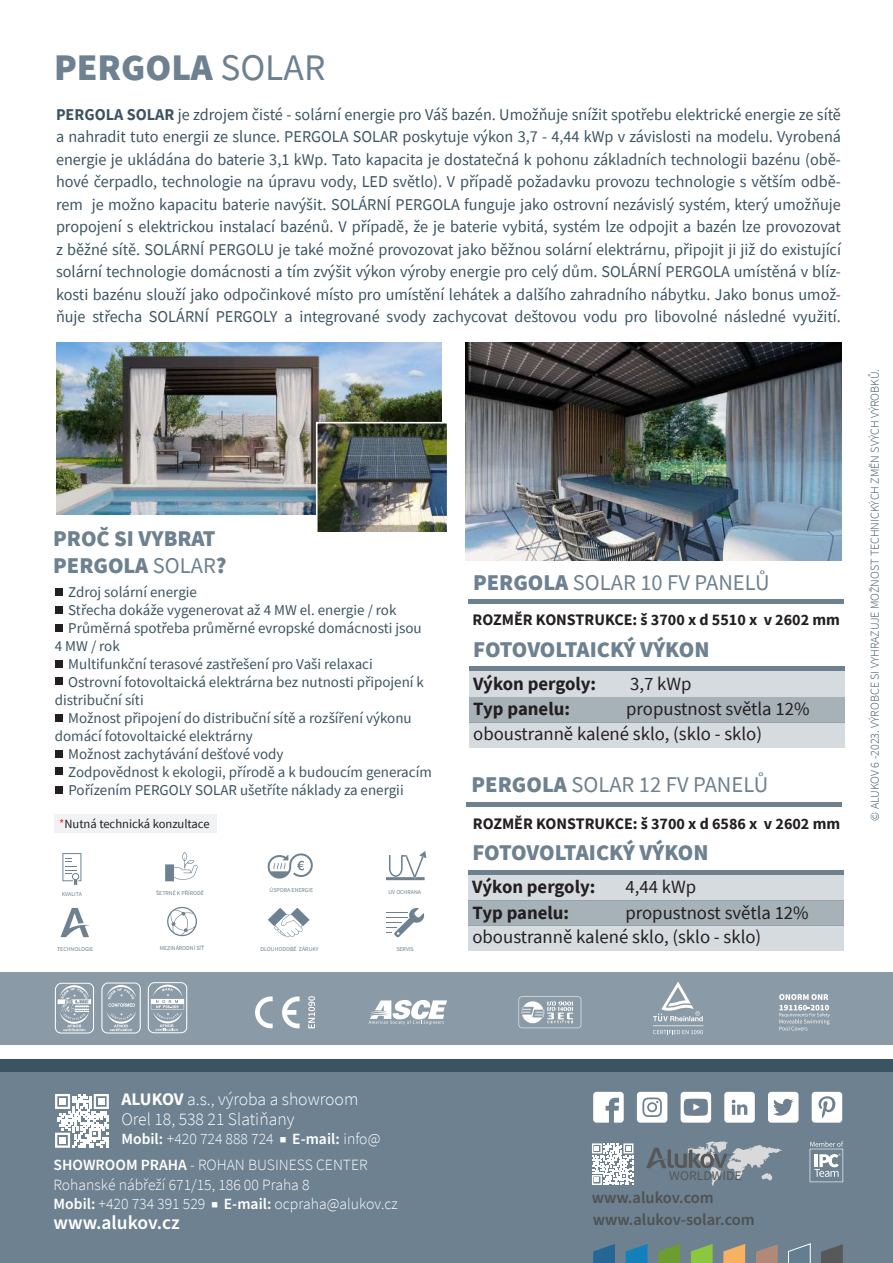
<style>
.page{position:relative;width:893px;height:1263px;background:#fff}
.page>*{position:absolute;margin:0;border:0;box-sizing:border-box;transform-origin:0 0}
.t1{font:900 37.5px "Source Sans Pro";color:#6d8190}
.t2{font:900 22.5px/27px "Source Sans Pro";color:#6d8190}
.t3{font:22.5px "Source Sans Pro";color:#6d8190}
.t4{font:600 19.5px "Source Sans Pro";color:#fff}
.t5{font:18.75px/24.8px "Source Sans Pro";color:#231f20}
.t6{font:700 18.75px "Source Sans Pro";color:#231f20}
.t7{font:300 17.55px/19.5px "Source Sans Pro";color:#fff}
.t8{font:16.5px/22.5px "Source Sans Pro";color:#3c5461;text-align:justify}
.t9{font:600 16.5px/21.8px "Source Sans Pro";color:#4f5153}
.t10{font:700 16.05px "Source Sans Pro";color:#231f20}
.t11{font:300 15.6px/19.5px "Source Sans Pro";color:#fff}
.t12{font:15px/18px "Source Sans Pro";color:#3c5461}
.t13{font:13.2px "Source Sans Pro";color:#575757}
.t14{font:12.6px "Source Sans Pro";color:#231f20}
.t15{font:300 12px "Source Sans Pro";color:#3d5361}
.t16{font:5.85px "Source Sans Pro";color:#6d8190}
.s1{font-weight:400}
.s2{font-weight:700}
.s3{color:#ee2d2d}
.s4{font-weight:900}
.s5{font-weight:600}
</style>
<div class="page">
<img style="left:57px;top:342px;width:385px;height:172px">
<img style="left:465px;top:342px;width:377px;height:218px">
<div style="left:54px;top:814px;width:163px;height:19px;background:#f0f2f4"></div>
<div style="left:0;top:1071px;width:893px;height:192px;background:#6d8190"></div>
<div style="left:0;top:1059px;width:893px;height:12px;background:#3c5461"></div>
<img style="left:319px;top:425px;width:126px;height:107px">
<div style="left:316px;top:422px;width:132px;height:124px;border:2px solid #fff"></div>
<svg style="left:681px;top:1092px;width:30px;height:31px"></svg>
<svg style="left:724px;top:1092px;width:31px;height:31px"></svg>
<svg style="left:637px;top:1092px;width:30px;height:31px"></svg>
<svg style="left:593px;top:1092px;width:31px;height:31px"></svg>
<svg style="left:812px;top:1092px;width:30px;height:31px"></svg>
<svg style="left:768px;top:1092px;width:30px;height:31px"></svg>
<div style="left:0;top:973px;width:893px;height:72px;background:#8a9aa6"></div>
<svg style="left:282px;top:996px;width:18px;height:32px"></svg>
<svg style="left:255px;top:996px;width:18px;height:32px"></svg>
<svg style="left:308px;top:996px;width:7px;height:32px"></svg>
<svg style="left:369px;top:1000px;width:78px;height:25px"></svg>
<svg style="left:653px;top:981px;width:50px;height:53px"></svg>
<svg style="left:519px;top:996px;width:62px;height:32px"></svg>
<svg style="left:55px;top:983px;width:39px;height:50px"></svg>
<svg style="left:101px;top:982px;width:40px;height:51px"></svg>
<svg style="left:148px;top:982px;width:39px;height:51px"></svg>
<svg style="left:779px;top:994px;width:51px;height:36px"></svg>
<svg style="left:267px;top:853px;width:46px;height:25px"></svg>
<svg style="left:386px;top:908px;width:39px;height:29px"></svg>
<svg style="left:61px;top:908px;width:29px;height:29px"></svg>
<svg style="left:165px;top:852px;width:33px;height:29px"></svg>
<svg style="left:62px;top:853px;width:19px;height:32px"></svg>
<svg style="left:386px;top:851px;width:40px;height:29px"></svg>
<svg style="left:167px;top:906px;width:30px;height:30px"></svg>
<svg style="left:268px;top:908px;width:41px;height:29px"></svg>
<div style="left:469px;top:697px;width:375px;height:25px;background:#a7b2b8"></div>
<div style="left:469px;top:671px;width:375px;height:26px;background:#d6dbe0"></div>
<div style="left:469px;top:722px;width:375px;height:26px;background:#d6dbe0"></div>
<div style="left:469px;top:666px;width:375px;height:5px;background:#6d8190"></div>
<div style="left:468px;top:599px;width:375px;height:5px;background:#6d8190"></div>
<hr style="left:467px;top:802px;width:375px;height:4px;background:#6d8190">
<div style="left:468px;top:900px;width:375px;height:26px;background:#a7b2b8"></div>
<div style="left:468px;top:875px;width:375px;height:25px;background:#d6dbe0"></div>
<div style="left:468px;top:926px;width:375px;height:25px;background:#d6dbe0"></div>
<hr style="left:468px;top:870px;width:375px;height:4px;background:#6d8190">
<div style="left:55px;top:588px;width:8px;height:7px;background:#231f20"></div>
<div style="left:55px;top:606px;width:8px;height:7px;background:#231f20"></div>
<div style="left:55px;top:624px;width:8px;height:7px;background:#231f20"></div>
<div style="left:55px;top:660px;width:8px;height:7px;background:#231f20"></div>
<div style="left:55px;top:678px;width:8px;height:7px;background:#231f20"></div>
<div style="left:55px;top:750px;width:8px;height:7px;background:#231f20"></div>
<div style="left:55px;top:714px;width:8px;height:7px;background:#231f20"></div>
<div style="left:55px;top:768px;width:8px;height:7px;background:#231f20"></div>
<div style="left:55px;top:787px;width:8px;height:7px;background:#231f20"></div>
<svg style="left:55px;top:1094px;width:54px;height:54px"></svg>
<div style="left:59px;top:1098px;width:7px;height:7px;background:#fff"></div>
<div style="left:98px;top:1098px;width:7px;height:7px;background:#fff"></div>
<div style="left:59px;top:1137px;width:7px;height:6px;background:#fff"></div>
<svg style="left:821px;top:1244px;width:22px;height:19px"></svg>
<svg style="left:788px;top:1243px;width:23px;height:20px"></svg>
<svg style="left:756px;top:1244px;width:22px;height:19px"></svg>
<svg style="left:723px;top:1244px;width:22px;height:19px"></svg>
<svg style="left:691px;top:1244px;width:22px;height:19px"></svg>
<svg style="left:658px;top:1244px;width:22px;height:19px"></svg>
<svg style="left:626px;top:1244px;width:21px;height:19px"></svg>
<svg style="left:593px;top:1244px;width:22px;height:19px"></svg>
<svg style="left:810px;top:1141px;width:33px;height:41px"></svg>
<svg style="left:646px;top:1141px;width:136px;height:45px"></svg>
<svg style="left:592px;top:1143px;width:41px;height:42px"></svg>
<h1 class="t1" style="left:54px;top:42px;width:273px">PERGOLA <span class="s1">SOLAR</span></h1>
<p class="t8" style="left:56px;top:103px;width:786px"><span class="s2">PERGOLA SOLAR</span> je zdrojem čisté - solární energie pro Váš bazén. Umožňuje snížit spotřebu elektrické energie ze sítě a nahradit tuto energii ze slunce. PERGOLA SOLAR poskytuje výkon 3,7 - 4,44 kWp v závislosti na modelu. Vyrobená energie je ukládána do baterie 3,1 kWp. Tato kapacita je dostatečná k pohonu základních technologii bazénu (obě&shy;hové čerpadlo, technologie na úpravu vody, LED světlo). V případě požadavku provozu technologie s větším odbě&shy;rem je možno kapacitu baterie navýšit. SOLÁRNÍ PERGOLA funguje jako ostrovní nezávislý systém, který umožňuje propojení s elektrickou instalací bazénů. V případě, že je baterie vybitá, systém lze odpojit a bazén lze provozovat z běžné sítě. SOLÁRNÍ PERGOLU je také možné provozovat jako běžnou solární elektrárnu, připojit ji již do existující solární technologie domácnosti a tím zvýšit výkon výroby energie pro celý dům. SOLÁRNÍ PERGOLA umístěná v blíz&shy;kosti bazénu slouží jako odpočinkové místo pro umístění lehátek a dalšího zahradního nábytku. Jako bonus umož&shy;ňuje střecha SOLÁRNÍ PERGOLY a integrované svody zachycovat deštovou vodu pro libovolné následné využití.</p>
<h2 class="t2" style="left:53px;top:524px;width:175px">PROČ SI VYBRAT<br>PERGOLA <span class="s1">SOLAR</span>?</h2>
<p class="t12" style="left:55px;top:582px;width:378px">&gt; Zdroj solární energie<br>&gt; Střecha dokáže vygenerovat až 4 MW el. energie / rok<br>&gt; Průměrná spotřeba průměrné evropské domácnosti jsou 4 MW / rok<br>&gt; Multifunkční terasové zastřešení pro Vaši relaxaci<br>&gt; Ostrovní fotovoltaická elektrárna bez nutnosti připojení k distribuční síti<br>&gt; Možnost připojení do distribuční sítě a rozšíření výkonu domácí fotovoltaické elektrárny<br>&gt; Možnost zachytávání dešťové vody<br>&gt; Zodpovědnost k ekologii, přírodě a k budoucím generacím</p>
<p class="t12" style="left:55px;top:780px;width:350px">- Pořízením PERGOLY SOLAR ušetříte náklady za energii</p>
<p class="t14" style="left:59px;top:816px;width:152px"><span class="s3">*</span>Nutná technická konzultace</p>
<p class="t16" style="left:62px;top:891px;width:22px">KVALITA</p>
<p class="t16" style="left:156px;top:889px;width:49px">ŠETRNÉ K PŘÍRODĚ</p>
<p class="t16" style="left:270px;top:887px;width:45px">ÚSPORA ENERGIE</p>
<p class="t16" style="left:388px;top:888px;width:34px">UV OCHRANA</p>
<p class="t16" style="left:57px;top:945px;width:38px">TECHNOLOGIE</p>
<p class="t16" style="left:160px;top:944px;width:46px">MEZINÁRODNÍ SÍŤ</p>
<p class="t16" style="left:261px;top:945px;width:60px">DLOUHODOBÉ ZÁRUKY</p>
<p class="t16" style="left:396px;top:945px;width:19px">SERVIS</p>
<h2 class="t3" style="left:473px;top:568px;width:298px"><span class="s4">PERGOLA</span> SOLAR 10 FV PANELŮ</h2>
<p class="t10" style="left:473px;top:609px;width:369px">ROZMĚR KONSTRUKCE: š 3700 x d 5510 x v 2602 mm</p>
<h2 class="t2" style="left:473px;top:635px;width:238px">FOTOVOLTAICKÝ VÝKON</h2>
<p class="t6" style="left:473px;top:671px;width:125px">Výkon pergoly:</p>
<p class="t5" style="left:630px;top:671px;width:63px">3,7 kWp</p>
<p class="t6" style="left:473px;top:696px;width:98px">Typ panelu:</p>
<p class="t5" style="left:626px;top:696px;width:185px">propustnost světla 12%</p>
<p class="t5" style="left:473px;top:721px;width:290px">oboustranně kalené sklo, (sklo - sklo)</p>
<h2 class="t3" style="left:472px;top:770px;width:298px"><span class="s4">PERGOLA</span> SOLAR 12 FV PANELŮ</h2>
<p class="t10" style="left:473px;top:812px;width:369px">ROZMĚR KONSTRUKCE: š 3700 x d 6586 x v 2602 mm</p>
<h2 class="t2" style="left:472px;top:839px;width:238px">FOTOVOLTAICKÝ VÝKON</h2>
<p class="t6" style="left:472px;top:874px;width:125px">Výkon pergoly:</p>
<p class="t5" style="left:625px;top:875px;width:72px">4,44 kWp</p>
<p class="t5" style="left:472px;top:900px;width:338px;text-indent:153px">propustnost světla 12% oboustranně kalené sklo, (sklo - sklo)</p>
<p class="t6" style="left:472px;top:900px;width:98px">Typ panelu:</p>
<p class="t15" style="left:868px;top:820px;width:453px;rotate:-90deg">© ALUKOV 6 -2023. VÝROBCE SI VYHRAZUJE MOŽNOST TECHNICKÝCH ZMĚN SVÝCH VÝROBKŮ.</p>
<p class="t7" style="left:121px;top:1089px;width:238px"><span class="s2">ALUKOV</span> a.s., výroba a showroom<br>Orel 18, 538 21 Slatiňany</p>
<p class="t11" style="left:121px;top:1129px;width:260px"><span class="s5">Mobil:</span> +420 724 888 724 <sup>■</sup> <span class="s5">E-mail:</span> info@</p>
<p class="t11" style="left:54px;top:1155px;width:346px"><span class="s5">SHOWROOM PRAHA</span> - ROHAN BUSINESS CENTER<br>Rohanské nábřeží 671/15, 186 00 Praha 8<br><span class="s5">Mobil:</span> +420 734 391 529 <sup>■</sup> <span class="s5">E-mail:</span> ocpraha@alukov.cz</p>
<p class="t4" style="left:54px;top:1209px;width:128px">www.alukov.cz</p>
<p class="t13" style="left:669px;top:1167px;width:74px">WORLDWIDE</p>
<p class="t9" style="left:592px;top:1187px;width:164px">www.alukov.com www.alukov-solar.com</p>
</div>
